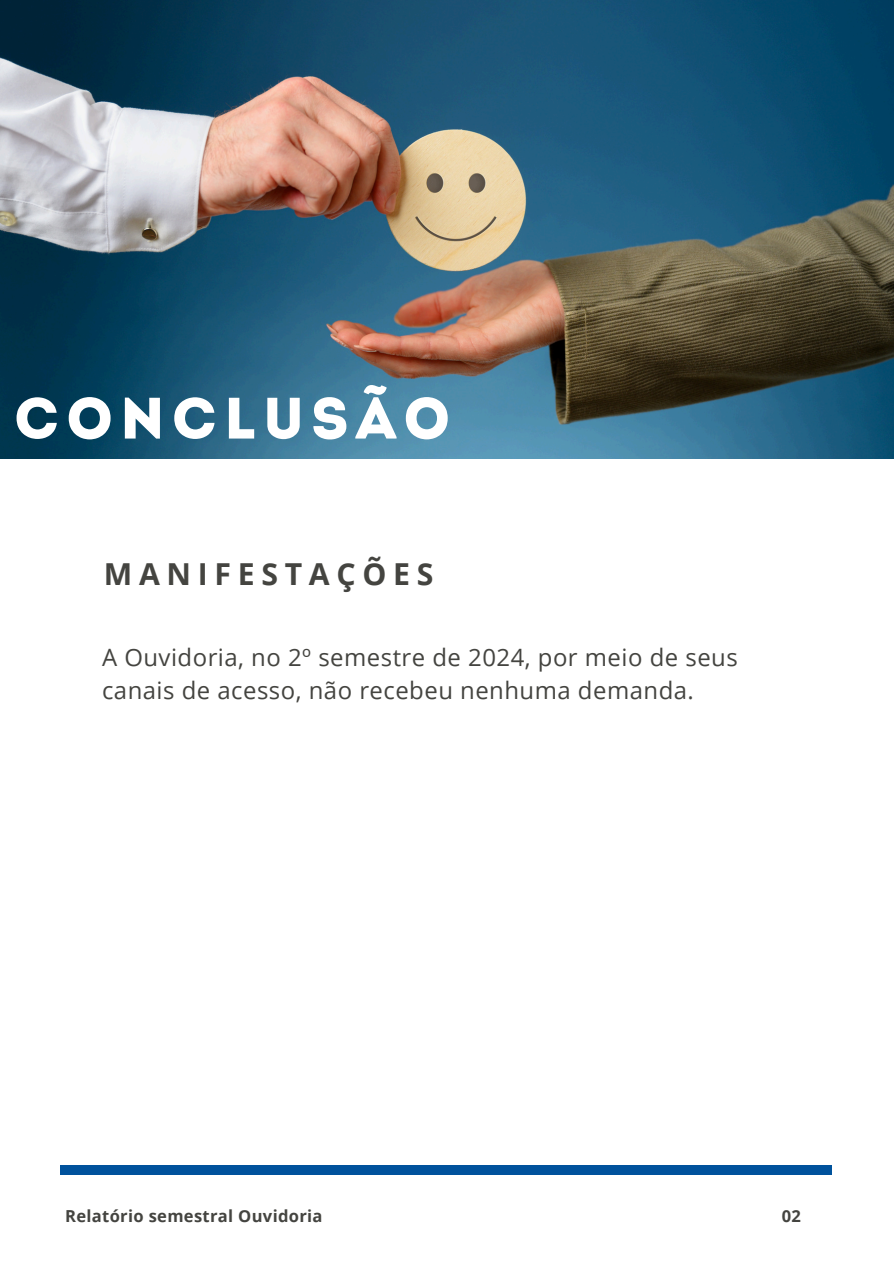
<style>
.page{position:relative;width:894px;height:1264px;background:#fff}
.page>*{position:absolute;margin:0;border:0;box-sizing:border-box;transform-origin:0 0}
.t1{font:58.2px "Intro";letter-spacing:.11em;color:#fff}
.t2{font:700 30.3px "Open Sans";letter-spacing:.22em;color:#444440}
.t3{font:23.85px/32.7px "Open Sans";letter-spacing:.02em;color:#444440}
.t4{font:700 16.5px "Open Sans";letter-spacing:.02em;color:#444440}
</style>
<div class="page">
<img style="left:0;top:0;width:893px;height:458px">
<div style="left:60px;top:1164px;width:771px;height:9px;background:#00529c"></div>
<p class="t1" style="left:14px;top:395px;width:438px">CONCLUSÃO</p>
<h2 class="t2" style="left:104px;top:552px;width:331px">MANIFESTAÇÕES</h2>
<h1 class="t3" style="left:102px;top:640px;width:637px">A Ouvidoria, no 2º semestre de 2024, por meio de seus canais de acesso, não recebeu nenhuma demanda.</h1>
<p class="t4" style="left:65px;top:1204px;width:259px">Relatório semestral Ouvidoria</p>
<h3 class="t4" style="left:781px;top:1204px;width:21px">02</h3>
</div>
